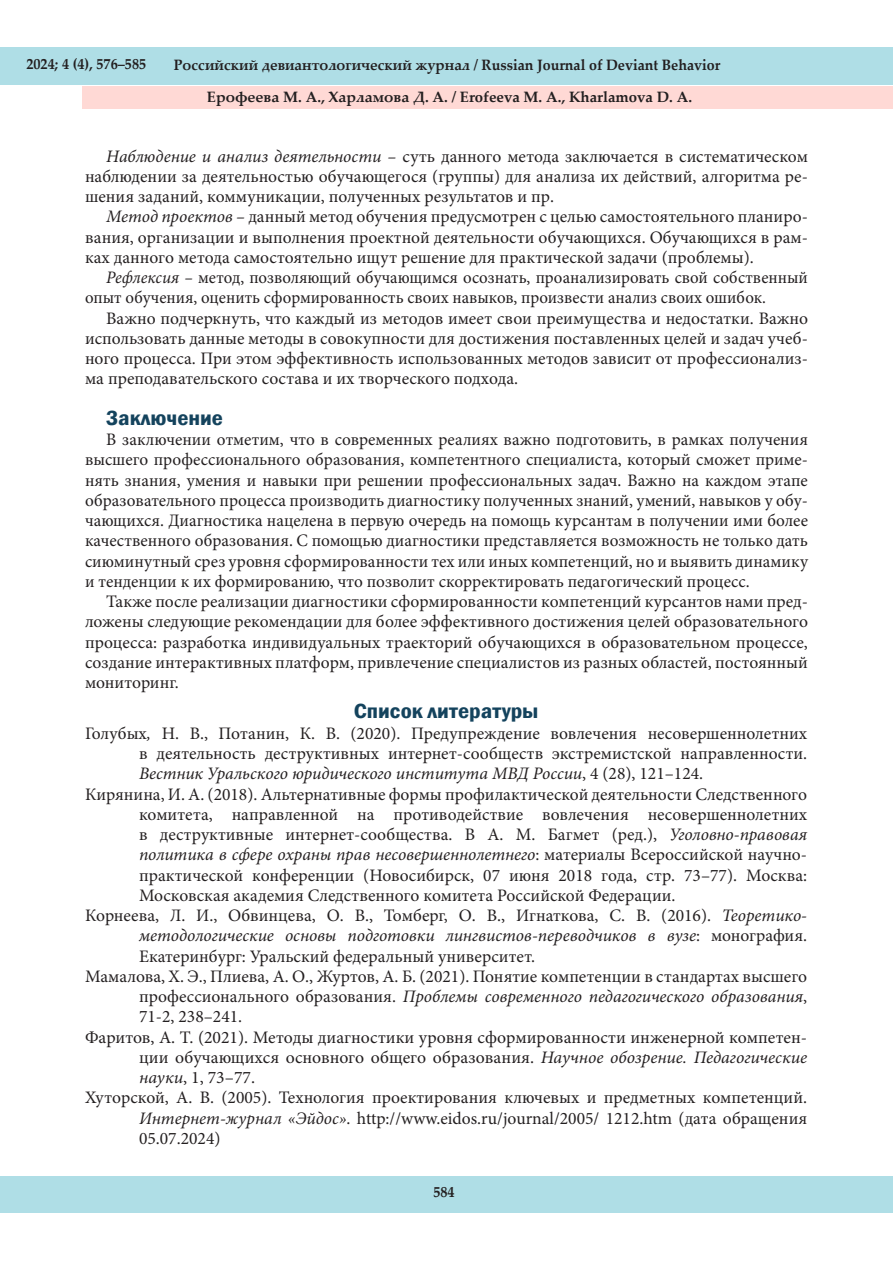
<style>
.page{position:relative;width:893px;height:1263px;background:#fff}
.page>*{position:absolute;margin:0;border:0;box-sizing:border-box;transform-origin:0 0}
.Текст_статьи{font:600 condensed 21px "Franklin Gothic";color:#14435d;scale:1.15 1}
.Текст_статьи-2{font:17.55px/20.2px "Minion Pro";color:#231f20;text-align:justify}
.список_литературы{font:17.55px/20.2px "Minion Pro";color:#231f20;text-align:justify}
.Текст_статьи-3{font:17.55px/20.2px "Minion Pro";color:#231f20;scale:.96 1}
.t1{font:700 15px "Palatino Linotype";color:#231f20;scale:.95 1}
.t2{font:700 15px "Palatino Linotype";color:#231f20}
.s1{font-style:italic}
</style>
<div class="page">
<div style="left:0;top:48px;width:893px;height:37px;background:#afdee6"></div>
<div style="left:0;top:1176px;width:892px;height:37px;background:#afdee6"></div>
<div style="left:82px;top:87px;width:811px;height:22px;background:#ffd9d5"></div>
<p class="t1" style="left:26px;top:54px;width:128px">2024; 4 (4), 576–585</p>
<p class="t1" style="left:174px;top:54px;width:577px">Российский девиантологический журнал / Russian Journal of Deviant Behavior</p>
<p class="t2" style="left:207px;top:86px;width:487px">Ерофеева М. А., Харламова Д. А. / Erofeeva M. A., Kharlamova D. A.</p>
<p class="Текст_статьи-2" style="left:85px;top:146px;width:724px;text-indent:21px"><span class="s1">Наблюдение и анализ деятельности –</span> суть данного метода заключается в систематическом наблюдении за деятельностью обучающегося (группы) для анализа их действий, алгоритма ре&shy;шения заданий, коммуникации, полученных результатов и пр.</p>
<p class="Текст_статьи-2" style="left:85px;top:207px;width:724px;text-indent:21px"><span class="s1">Метод проектов –</span> данный метод обучения предусмотрен с целью самостоятельного планиро&shy;вания, организации и выполнения проектной деятельности обучающихся. Обучающихся в рам&shy;ках данного метода самостоятельно ищут решение для практической задачи (проблемы).</p>
<p class="Текст_статьи-3" style="left:85px;top:267px;width:754px;text-indent:21px"><span class="s1">Рефлексия –</span> метод, позволяющий обучающимся осознать, проанализировать свой собственный опыт обучения, оценить сформированность своих навыков, произвести анализ своих ошибок.</p>
<p class="Текст_статьи-2" style="left:85px;top:308px;width:724px;text-indent:21px">Важно подчеркнуть, что каждый из методов имеет свои преимущества и недостатки. Важно использовать данные методы в совокупности для достижения поставленных целей и задач учеб&shy;ного процесса. При этом эффективность использованных методов зависит от профессионализ&shy;ма преподавательского состава и их творческого подхода.</p>
<p class="Текст_статьи" style="left:106px;top:404px;width:103px">Заключение</p>
<p class="Текст_статьи-2" style="left:85px;top:429px;width:724px;text-indent:21px">В заключении отметим, что в современных реалиях важно подготовить, в рамках получения высшего профессионального образования, компетентного специалиста, который сможет приме&shy;нять знания, умения и навыки при решении профессиональных задач. Важно на каждом этапе образовательного процесса производить диагностику полученных знаний, умений, навыков у обу&shy;чающихся. Диагностика нацелена в первую очередь на помощь курсантам в получении ими более качественного образования. С помощью диагностики представляется возможность не только дать сиюминутный срез уровня сформированности тех или иных компетенций, но и выявить динамику и тенденции к их формированию, что позволит скорректировать педагогический процесс.</p>
<p class="Текст_статьи-2" style="left:85px;top:591px;width:724px;text-indent:21px">Также после реализации диагностики сформированности компетенций курсантов нами пред&shy;ложены следующие рекомендации для более эффективного достижения целей образовательного процесса: разработка индивидуальных траекторий обучающихся в образовательном процессе, создание интерактивных платформ, привлечение специалистов из разных областей, постоянный мониторинг.</p>
<p class="Текст_статьи" style="left:354px;top:697px;width:162px">Список литературы</p>
<p class="список_литературы" style="left:139px;top:723px;width:670px;text-indent:-54px">Голубых<span class="s1">,</span> Н. В., Потанин, К. В. (2020). Предупреждение вовлечения несовершеннолетних в деятельность деструктивных интернет-сообществ экстремистской направленности.<br><span class="s1">Вестник Уральского юридического института МВД России</span>, 4 (28), 121–124.</p>
<p class="список_литературы" style="left:139px;top:784px;width:670px;text-indent:-54px">Кирянина, И. А. (2018). Альтернативные формы профилактической деятельности Следственного комитета, направленной на противодействие вовлечения несовершеннолетних в деструктивные интернет-сообщества. В А. М. Багмет (ред.), <span class="s1">Уголовно-правовая политика в сфере охраны прав несовершеннолетнего</span>: материалы Всероссийской научно&shy;практической конференции (Новосибирск, 07 июня 2018 года, стр. 73–77). Москва:<br>Московская академия Следственного комитета Российской Федерации.</p>
<p class="список_литературы" style="left:139px;top:905px;width:670px;text-indent:-54px">Корнеева, Л. И., Обвинцева, О. В., Томберг, О. В., Игнаткова, С. В. (2016). <span class="s1">Теоретико&shy;методологические основы подготовки лингвистов-переводчиков в вузе</span>: монография.<br>Екатеринбург: Уральский федеральный университет.</p>
<p class="список_литературы" style="left:139px;top:966px;width:670px;text-indent:-54px">Мамалова, Х. Э., Плиева, А. О., Журтов, А. Б. (2021). Понятие компетенции в стандартах высшего профессионального образования. <span class="s1">Проблемы современного педагогического образования</span>, 71-2, 238–241.</p>
<p class="список_литературы" style="left:139px;top:1027px;width:670px;text-indent:-54px">Фаритов, А. Т. (2021). Методы диагностики уровня сформированности инженерной компетен&shy;ции обучающихся основного общего образования. <span class="s1">Научное обозрение. Педагогические науки</span>, 1, 73–77.</p>
<p class="список_литературы" style="left:139px;top:1088px;width:670px;text-indent:-54px">Хуторской, А. В. (2005). Технология проектирования ключевых и предметных компетенций.<br><span class="s1">Интернет-журнал «Эйдос»</span>. http://www.eidos.ru/journal/2005/ 1212.htm (дата обращения 05.07.2024)</p>
<p class="t1" style="left:433px;top:1181px;width:24px">584</p>
</div>
